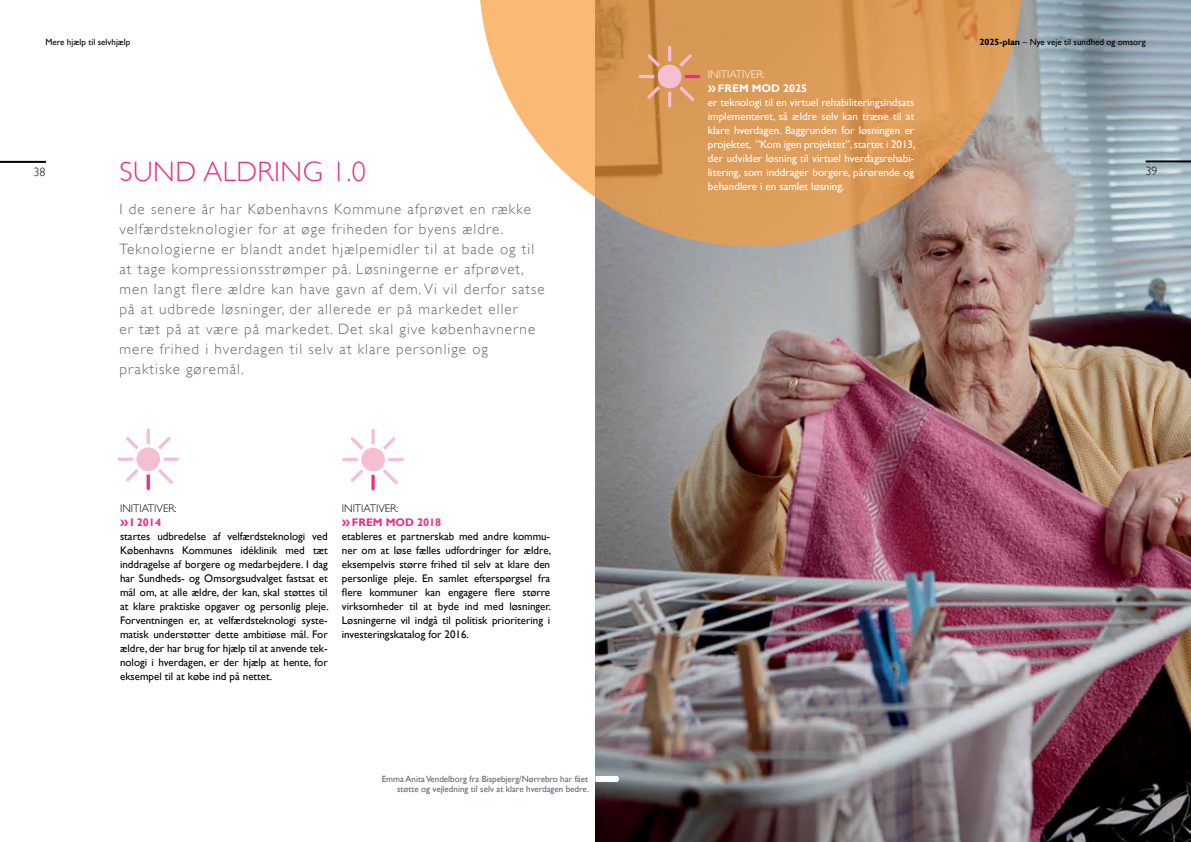
<style>
.page{position:relative;width:1191px;height:842px;background:#fff}
.page>*{position:absolute;margin:0;border:0;box-sizing:border-box;transform-origin:0 0}
.t1{font:300 28px "Gill Sans";letter-spacing:.02em;color:#e82e8b}
.t2{font:300 15px/20px "Gill Sans";letter-spacing:.07em;color:#5c6771}
.t3{font:300 12px "Gill Sans";color:#000}
.t4{font:11px/14px "Gill Sans";color:#000}
.t5{font:11px/14px "Gill Sans";color:#fff}
.t6{font:9px/10px "Gill Sans";color:#5c6771;text-align:right}
.t7{font:9px "Gill Sans";color:#000}
.s1{font-weight:700}
.s2{font-style:italic}
.s3{font-weight:300}
.s4{font-weight:700;font-size:14px}
.s5{font-weight:700;font-size:14px;color:#e82e8b}
.s6{font-weight:700;color:#e82e8b}
</style>
<div class="page">
<img style="left:595px;top:0;width:595px;height:842px">
<div style="left:136px;top:447px;width:24px;height:24px;background:#f6bed3;border-radius:50%"></div>
<svg style="left:126px;top:437px;width:13px;height:13px"></svg>
<svg style="left:117px;top:458px;width:16px;height:3px"></svg>
<svg style="left:147px;top:428px;width:3px;height:16px"></svg>
<svg style="left:158px;top:437px;width:12px;height:13px"></svg>
<svg style="left:164px;top:458px;width:15px;height:3px"></svg>
<svg style="left:158px;top:469px;width:15px;height:15px"></svg>
<svg style="left:147px;top:474px;width:3px;height:16px"></svg>
<svg style="left:126px;top:469px;width:13px;height:12px"></svg>
<div style="left:361px;top:448px;width:24px;height:23px;background:#f6bed3;border-radius:50%"></div>
<svg style="left:351px;top:437px;width:12px;height:13px"></svg>
<svg style="left:342px;top:458px;width:16px;height:3px"></svg>
<svg style="left:371px;top:428px;width:4px;height:16px"></svg>
<svg style="left:383px;top:437px;width:12px;height:13px"></svg>
<svg style="left:388px;top:458px;width:16px;height:3px"></svg>
<svg style="left:383px;top:469px;width:15px;height:15px"></svg>
<svg style="left:371px;top:475px;width:4px;height:16px"></svg>
<svg style="left:351px;top:469px;width:12px;height:13px"></svg>
<svg style="left:595px;top:776px;width:24px;height:6px"></svg>
<svg style="left:480px;top:0;width:542px;height:246px;background:#d9a672"></svg>
<div style="left:658px;top:65px;width:23px;height:23px;background:#f6bed3;border-radius:50%"></div>
<svg style="left:647px;top:54px;width:13px;height:13px"></svg>
<svg style="left:638px;top:75px;width:16px;height:3px"></svg>
<svg style="left:668px;top:45px;width:3px;height:16px"></svg>
<svg style="left:679px;top:54px;width:13px;height:13px"></svg>
<svg style="left:685px;top:75px;width:16px;height:3px"></svg>
<svg style="left:679px;top:86px;width:15px;height:15px"></svg>
<svg style="left:668px;top:92px;width:3px;height:16px"></svg>
<svg style="left:647px;top:86px;width:13px;height:13px"></svg>
<hr style="left:1145px;top:160px;width:46px;height:2px;background:#000">
<hr style="left:0;top:161px;width:46px;height:2px;background:#000">
<p class="t7" style="left:45px;top:38px;width:87px">Mere hjælp til selvhjælp</p>
<p class="t7" style="left:979px;top:38px;width:167px"><span class="s1">2025-plan</span> <span class="s2">–</span> Nye veje til sundhed og omsorg</p>
<p class="t3" style="left:33px;top:167px;width:13px">38</p>
<p class="t5" style="left:708px;top:68px;width:209px"><span class="s3">INITIATIVER:<br></span><span class="s4">»</span> <span class="s1">FREM MOD 2025<br></span>er teknologi til en virtuel rehabiliteringsindsats implementeret, så ældre selv kan træne til at klare hverdagen. Baggrunden for løsningen er projektet, ”Kom igen projektet”, startet i 2013, der udvikler løsning til virtuel hverdagsrehabi&shy;litering, som inddrager borgere, pårørende og behandlere i en samlet løsning.</p>
<h1 class="t1" style="left:119px;top:160px;width:248px">SUND ALDRING 1.0</h1>
<p class="t3" style="left:1145px;top:166px;width:13px">39</p>
<p class="t2" style="left:119px;top:200px;width:426px">I de senere år har Københavns Kommune afprøvet en række velfærdsteknologier for at øge friheden for byens ældre.<br>Teknologierne er blandt andet hjælpemidler til at bade og til at tage kompressionsstrømper på. Løsningerne er afprøvet, men langt flere ældre kan have gavn af dem. Vi vil derfor satse på at udbrede løsninger, der allerede er på markedet eller<br>er tæt på at være på markedet. Det skal give københavnerne mere frihed i hverdagen til selv at klare personlige og praktiske gøremål.</p>
<p class="t4" style="left:120px;top:502px;width:210px"><span class="s3">INITIATIVER:<br></span><span class="s5">»</span> <span class="s6">I 2014<br></span>startes udbredelse af velfærdsteknologi ved Københavns Kommunes idéklinik med tæt inddragelse af borgere og medarbejdere. I dag har Sundheds- og Omsorgsudvalget fastsat et mål om, at alle ældre, der kan, skal støttes til at klare praktiske opgaver og personlig pleje.<br>Forventningen er, at velfærdsteknologi syste&shy;matisk understøtter dette ambitiøse mål. For ældre, der har brug for hjælp til at anvende tek&shy;nologi i hverdagen, er der hjælp at hente, for eksempel til at købe ind på nettet.</p>
<p class="t4" style="left:342px;top:502px;width:211px"><span class="s3">INITIATIVER:<br></span><span class="s5">»</span> <span class="s6">FREM MOD 2018<br></span>etableres et partnerskab med andre kommu&shy;ner om at løse fælles udfordringer for ældre, eksempelvis større frihed til selv at klare den personlige pleje. En samlet efterspørgsel fra flere kommuner kan engagere flere større virksomheder til at byde ind med løsninger.<br>Løsningerne vil indgå til politisk prioritering i investeringskatalog for 2016.</p>
<p class="t6" style="left:382px;top:775px;width:209px">Emma Anita Vendelborg fra Bispebjerg/Nørrebro har fået støtte og vejledning til selv at klare hverdagen bedre.</p>
</div>
